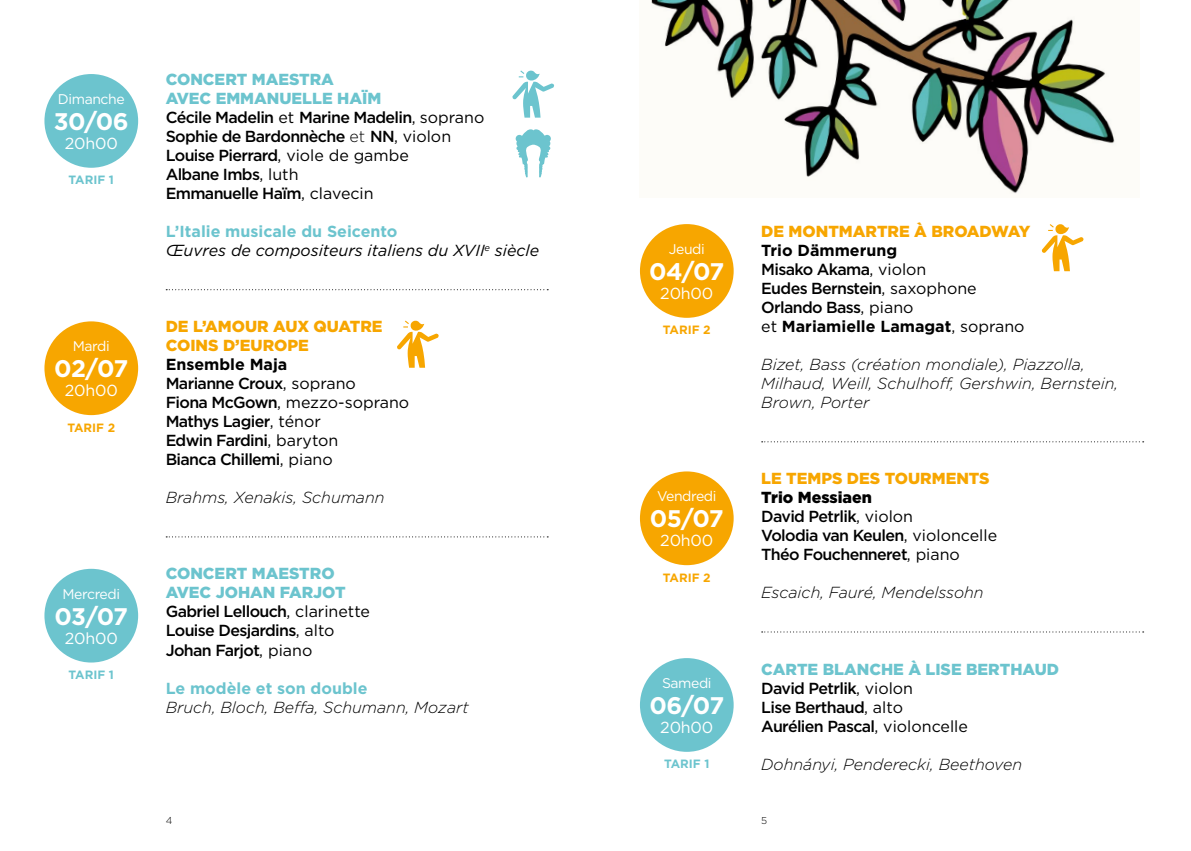
<style>
.page{position:relative;width:1191px;height:851px;background:#fff}
.page>*{position:absolute;margin:0;border:0;box-sizing:border-box;transform-origin:0 0}
.t1{font:700 24px "Gotham";letter-spacing:-.03em;color:#fff}
.t2{font:500 16px "Gotham";letter-spacing:-.04em;color:#000}
.t3{font:italic 300 16px/19px "Gotham";color:#000}
.t4{font:900 16px "Gotham";color:#6cc4ce}
.t5{font:900 16px "Gotham";color:#f7a600}
.t6{font:700 16px "Gotham";color:#000}
.t7{font:700 16px "Gotham";color:#6cc4ce}
.t8{font:italic 16px "Gotham";color:#000}
.t9{font:16px "Gotham";letter-spacing:-.01em;color:#fff}
.t10{font:16px "Gotham";color:#000}
.t11{font:900 16px "Gotham";color:#000}
.t12{font:14px "Gotham";letter-spacing:-.03em;color:#fff}
.t13{font:700 12px "Gotham";color:#6cc4ce}
.t14{font:700 12px "Gotham";color:#f7a600}
.t15{font:300 10px "Gotham";color:#000}
.s1{font-weight:400}
.s2{font-weight:300}
.s3{font-weight:500}
</style>
<div class="page">
<img style="left:651px;top:0;width:464px;height:194px">
<svg style="left:166px;top:289px;width:382px;height:1px"></svg>
<svg style="left:166px;top:536px;width:382px;height:1px"></svg>
<div style="left:44px;top:74px;width:94px;height:94px;background:#6cc4ce;border-radius:50%"></div>
<div style="left:640px;top:224px;width:93px;height:94px;background:#f7a600;border-radius:50%"></div>
<div style="left:44px;top:321px;width:94px;height:94px;background:#f7a600;border-radius:50%"></div>
<div style="left:640px;top:471px;width:93px;height:94px;background:#f7a600;border-radius:50%"></div>
<div style="left:44px;top:568px;width:94px;height:94px;background:#6cc4ce;border-radius:50%"></div>
<div style="left:640px;top:658px;width:93px;height:93px;background:#6cc4ce;border-radius:50%"></div>
<svg style="left:761px;top:441px;width:382px;height:1px"></svg>
<svg style="left:761px;top:631px;width:382px;height:1px"></svg>
<svg style="left:515px;top:129px;width:36px;height:48px"></svg>
<svg style="left:512px;top:70px;width:42px;height:48px"></svg>
<svg style="left:1041px;top:224px;width:42px;height:47px"></svg>
<svg style="left:397px;top:320px;width:42px;height:47px"></svg>
<p class="t12" style="left:58px;top:90px;width:68px">Dimanche</p>
<p class="t1" style="left:54px;top:105px;width:76px">30/06</p>
<p class="t9" style="left:65px;top:133px;width:55px">20h00</p>
<p class="t13" style="left:69px;top:172px;width:47px">TARIF 1</p>
<p class="t12" style="left:73px;top:337px;width:38px">Mardi</p>
<p class="t1" style="left:54px;top:352px;width:75px">02/07</p>
<p class="t9" style="left:65px;top:380px;width:55px">20h00</p>
<p class="t14" style="left:67px;top:419px;width:49px">TARIF 2</p>
<p class="t12" style="left:63px;top:584px;width:59px">Mercredi</p>
<p class="t1" style="left:54px;top:600px;width:75px">03/07</p>
<p class="t9" style="left:65px;top:627px;width:55px">20h00</p>
<p class="t13" style="left:69px;top:666px;width:47px">TARIF 1</p>
<p class="t4" style="left:166px;top:68px;width:170px">CONCERT MAESTRA</p>
<p class="t4" style="left:166px;top:87px;width:217px">AVEC EMMANUELLE HAÏM</p>
<p class="t2" style="left:166px;top:107px;width:320px">Cécile Madelin <span class="s1">et</span> Marine Madelin<span class="s1">, soprano</span></p>
<p class="t2" style="left:166px;top:126px;width:287px">Sophie de Bardonnèche <span class="s2">et</span> NN<span class="s1">, violon</span></p>
<p class="t2" style="left:166px;top:145px;width:245px">Louise Pierrard<span class="s1">, viole de gambe</span></p>
<p class="t2" style="left:166px;top:164px;width:134px">Albane Imbs<span class="s1">, luth</span></p>
<p class="t2" style="left:166px;top:183px;width:209px">Emmanuelle Haïm<span class="s1">, clavecin</span></p>
<p class="t7" style="left:166px;top:221px;width:233px">L’Italie musicale du Seicento</p>
<p class="t8" style="left:166px;top:240px;width:375px">Œuvres de compositeurs italiens du XVII<sup>e</sup> siècle</p>
<p class="t5" style="left:166px;top:315px;width:218px">DE L’AMOUR AUX QUATRE</p>
<p class="t5" style="left:166px;top:334px;width:145px">COINS D’EUROPE</p>
<p class="t6" style="left:166px;top:354px;width:123px">Ensemble Maja</p>
<p class="t2" style="left:166px;top:373px;width:192px">Marianne Croux<span class="s1">, soprano</span></p>
<p class="t10" style="left:166px;top:392px;width:245px"><span class="s3">Fiona McGown</span>, mezzo-soprano</p>
<p class="t2" style="left:166px;top:411px;width:157px">Mathys Lagier<span class="s1">, ténor</span></p>
<p class="t2" style="left:166px;top:430px;width:174px">Edwin Fardini<span class="s1">, baryton</span></p>
<p class="t2" style="left:166px;top:449px;width:169px">Bianca Chillemi<span class="s1">, piano</span></p>
<p class="t3" style="left:166px;top:487px;width:220px">Brahms, Xenakis, Schumann</p>
<p class="t4" style="left:166px;top:562px;width:170px">CONCERT MAESTRO</p>
<p class="t4" style="left:166px;top:581px;width:181px">AVEC JOHAN FARJOT</p>
<p class="t2" style="left:166px;top:601px;width:206px">Gabriel Lellouch<span class="s1">, clarinette</span></p>
<p class="t2" style="left:166px;top:620px;width:170px">Louise Desjardins<span class="s1">, alto</span></p>
<p class="t2" style="left:166px;top:639px;width:148px">Johan Farjot<span class="s1">, piano</span></p>
<p class="t7" style="left:166px;top:677px;width:203px">Le modèle et son double</p>
<p class="t3" style="left:166px;top:696px;width:305px">Bruch, Bloch, Beffa, Schumann, Mozart</p>
<p class="t12" style="left:669px;top:240px;width:37px">Jeudi</p>
<p class="t1" style="left:649px;top:255px;width:77px">04/07</p>
<p class="t9" style="left:660px;top:283px;width:55px">20h00</p>
<p class="t14" style="left:663px;top:322px;width:49px">TARIF 2</p>
<p class="t12" style="left:657px;top:487px;width:61px">Vendredi</p>
<p class="t1" style="left:650px;top:502px;width:75px">05/07</p>
<p class="t9" style="left:660px;top:530px;width:55px">20h00</p>
<p class="t14" style="left:663px;top:569px;width:49px">TARIF 2</p>
<p class="t12" style="left:662px;top:673px;width:51px">Samedi</p>
<p class="t1" style="left:649px;top:689px;width:76px">06/07</p>
<p class="t9" style="left:660px;top:717px;width:55px">20h00</p>
<p class="t13" style="left:664px;top:756px;width:47px">TARIF 1</p>
<p class="t5" style="left:761px;top:220px;width:270px">DE MONTMARTRE À BROADWAY</p>
<p class="t6" style="left:761px;top:240px;width:137px">Trio Dämmerung</p>
<p class="t2" style="left:761px;top:259px;width:167px">Misako Akama<span class="s1">, violon</span></p>
<p class="t2" style="left:761px;top:278px;width:217px">Eudes Bernstein<span class="s1">, saxophone</span></p>
<p class="t2" style="left:761px;top:297px;width:154px">Orlando Bass<span class="s1">, piano</span></p>
<p class="t6" style="left:761px;top:316px;width:265px"><span class="s1">et</span> Mariamielle Lamagat<span class="s1">, soprano</span></p>
<p class="t3" style="left:761px;top:354px;width:325px">Bizet, Bass (création mondiale), Piazzolla,</p>
<p class="t3" style="left:761px;top:373px;width:358px">Milhaud, Weill, Schulhoff, Gershwin, Bernstein,<br>Brown, Porter</p>
<p class="t5" style="left:761px;top:467px;width:230px">LE TEMPS DES TOURMENTS</p>
<p class="t11" style="left:761px;top:486px;width:112px">Trio Messiaen</p>
<p class="t2" style="left:761px;top:506px;width:153px">David Petrlik<span class="s1">, violon</span></p>
<p class="t2" style="left:761px;top:525px;width:237px">Volodia van Keulen<span class="s1">, violoncelle</span></p>
<p class="t2" style="left:761px;top:544px;width:200px">Théo Fouchenneret<span class="s1">, piano</span></p>
<p class="t3" style="left:761px;top:582px;width:224px">Escaich, Fauré, Mendelssohn</p>
<p class="t4" style="left:761px;top:657px;width:299px">CARTE BLANCHE À LISE BERTHAUD</p>
<p class="t2" style="left:761px;top:677px;width:153px">David Petrlik<span class="s1">, violon</span></p>
<p class="t2" style="left:761px;top:696px;width:143px">Lise Berthaud<span class="s1">, alto</span></p>
<p class="t2" style="left:761px;top:715px;width:208px">Aurélien Pascal<span class="s1">, violoncelle</span></p>
<p class="t3" style="left:761px;top:753px;width:263px">Dohnányi, Penderecki, Beethoven</p>
<p class="t15" style="left:166px;top:814px;width:8px">4</p>
<p class="t15" style="left:761px;top:814px;width:8px">5</p>
</div>
